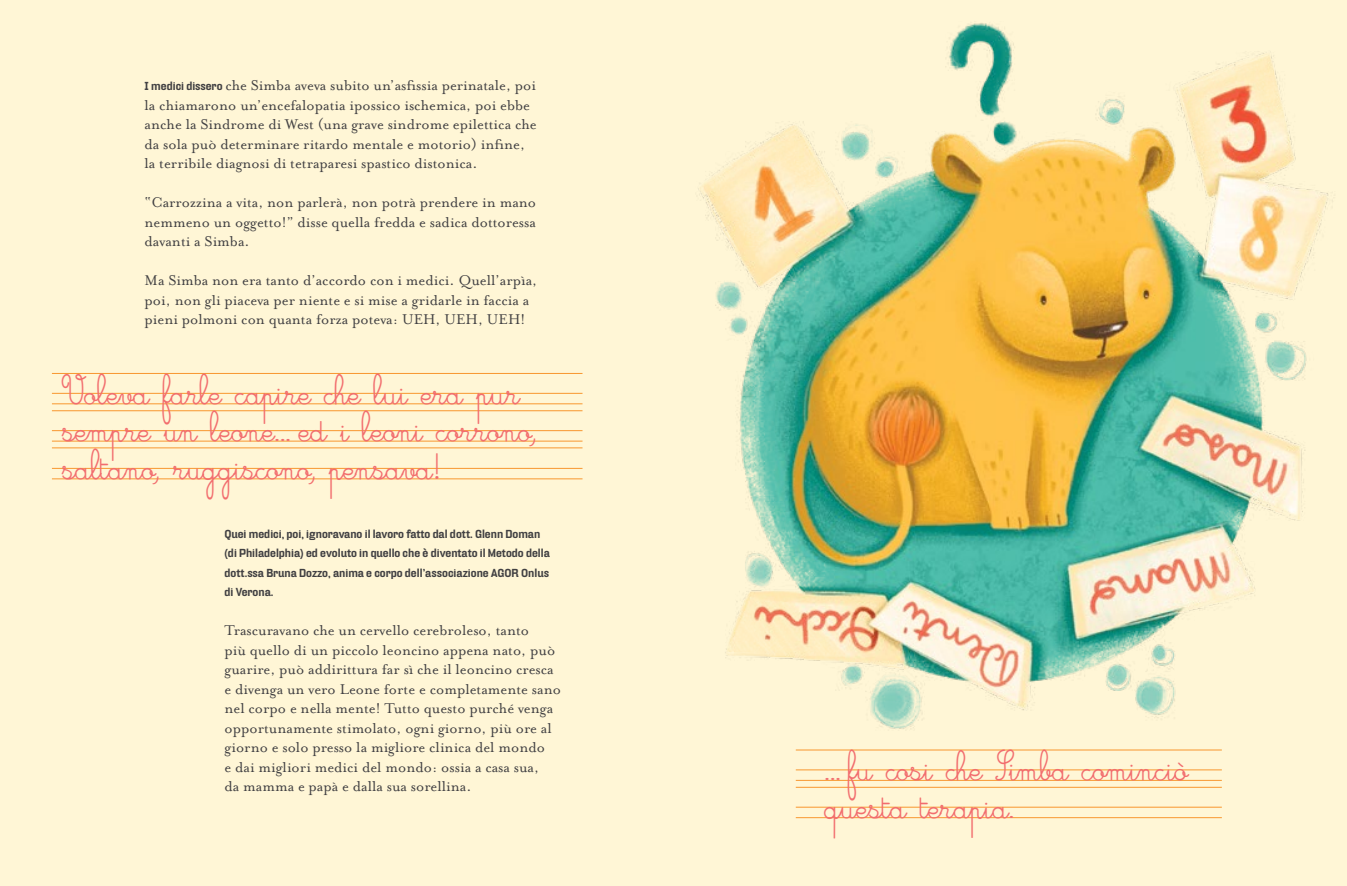
<style>
.page{position:relative;width:1347px;height:886px;background:#fff}
.page>*{position:absolute;margin:0;border:0;box-sizing:border-box;transform-origin:0 0}
.t1{font:33.75px/37.5px "Cursivestandard";color:#f26d6e}
.t2{font:16.25px/19.5px "Mrs Eaves Roman";color:#414042}
.t3{font:700 11.25px/19.5px "Hydra Ext";color:#414042}
.s1{font-family:"Hydra Ext";font-weight:700;font-size:11.25px}
</style>
<div class="page">
<div style="left:0;top:0;width:1346px;height:886px;background:#fff6d6"></div>
<img style="left:698px;top:23px;width:635px;height:757px">
<hr style="left:52px;top:404px;width:530px;height:1px;background:#f8972f">
<hr style="left:52px;top:479px;width:530px;height:1px;background:#f8972f">
<hr style="left:52px;top:441px;width:530px;height:1px;background:#f8972f">
<hr style="left:52px;top:393px;width:530px;height:1px;background:#f8972f">
<hr style="left:52px;top:468px;width:530px;height:1px;background:#f8972f">
<hr style="left:52px;top:430px;width:530px;height:1px;background:#f8972f">
<hr style="left:52px;top:373px;width:530px;height:1px;background:#f8972f">
<hr style="left:52px;top:448px;width:530px;height:1px;background:#f8972f">
<hr style="left:52px;top:410px;width:530px;height:1px;background:#f8972f">
<hr style="left:795px;top:780px;width:426px;height:1px;background:#f8972f">
<hr style="left:795px;top:817px;width:426px;height:1px;background:#f8972f">
<hr style="left:795px;top:770px;width:426px;height:1px;background:#f8972f">
<hr style="left:795px;top:807px;width:426px;height:1px;background:#f8972f">
<hr style="left:795px;top:750px;width:426px;height:1px;background:#f8972f">
<hr style="left:795px;top:787px;width:426px;height:1px;background:#f8972f">
<p class="t2" style="left:145px;top:76px;width:393px"><span class="s1">I medici dissero</span> che Simba aveva subito un’asfissia perinatale, poi la chiamarono un’encefalopatia ipossico ischemica, poi ebbe anche la Sindrome di West (una grave sindrome epilettica che da sola può determinare ritardo mentale e motorio) infine, la terribile diagnosi di tetraparesi spastico distonica.</p>
<p class="t2" style="left:145px;top:193px;width:393px;text-align:justify">“Carrozzina a vita, non parlerà, non potrà prendere in mano nemmeno un oggetto!” disse quella fredda e sadica dottoressa davanti a Simba.</p>
<p class="t2" style="left:145px;top:271px;width:394px">Ma Simba non era tanto d’accordo con i medici. Quell’arpìa, poi, non gli piaceva per niente e si mise a gridarle in faccia a pieni polmoni con quanta forza poteva: UEH, UEH, UEH!</p>
<h1 class="t1" style="left:63px;top:373px;width:475px">Voleva farle capire che lui era pur sempre un leone... ed i leoni corrono, saltano, ruggiscono, pensava!</h1>
<p class="t3" style="left:224px;top:524px;width:327px">Quei medici, poi, ignoravano il lavoro fatto dal dott. Glenn Doman (di Philadelphia) ed evoluto in quello che è diventato il Metodo della dott.ssa Bruna Dozzo, anima e corpo dell’associazione AGOR Onlus di Verona.</p>
<p class="t2" style="left:224px;top:621px;width:338px">Trascuravano che un cervello cerebroleso, tanto<br>più quello di un piccolo leoncino appena nato, può guarire, può addirittura far sì che il leoncino cresca e divenga un vero Leone forte e completamente sano nel corpo e nella mente! Tutto questo purché venga opportunamente stimolato, ogni giorno, più ore al giorno e solo presso la migliore clinica del mondo<br>e dai migliori medici del mondo: ossia a casa sua,<br>da mamma e papà e dalla sua sorellina.</p>
<h1 class="t1" style="left:825px;top:750px;width:365px">... fu cosi che Simba cominciò questa terapia.</h1>
</div>
